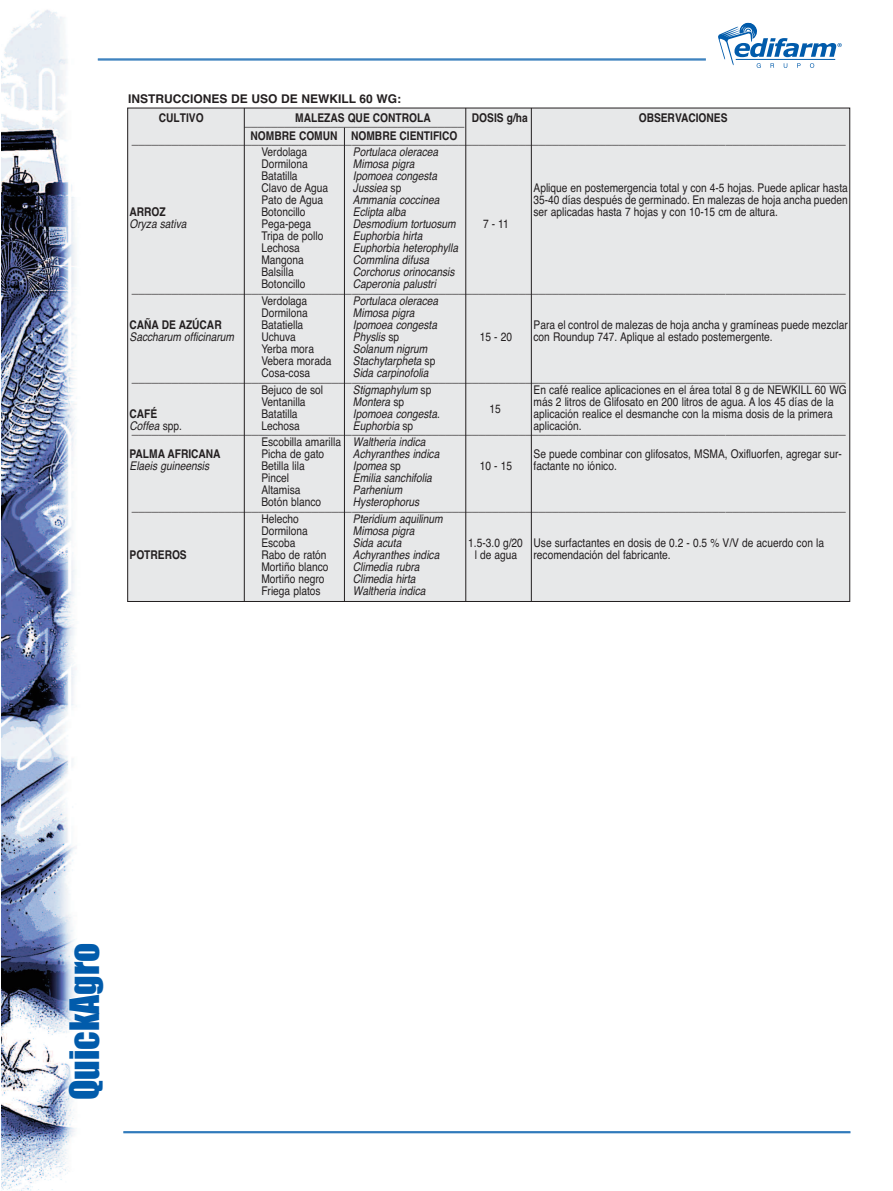
<style>
.page{position:relative;width:893px;height:1191px;background:#fff}
.page>*{position:absolute;margin:0;border:0;box-sizing:border-box;transform-origin:0 0}
.t1{font:37.5px "Impact";color:#015bab}
.t2{font:12px "Helvetica";color:#231f20;scale:.85 1}
.t3{font:12px/12px "Helvetica";color:#231f20}
.t4{font:italic 12px "Helvetica";color:#231f20;scale:.85 1}
.t5{font:700 12px "Helvetica";color:#231f20;scale:.85 1}
.t6{font:700 12px "Helvetica";color:#231f20}
.s1{font-style:normal}
.s2{font-style:italic}
</style>
<div class="page">
<img style="left:2px;top:10px;width:75px;height:1181px">
<svg style="left:718px;top:22px;width:124px;height:46px"></svg>
<hr style="left:736px;top:59px;width:99px;height:1px;background:#015bab">
<hr style="left:98px;top:59px;width:608px;height:1px;background:#015bab">
<hr style="left:98px;top:60px;width:608px;height:1px;background:#015bab">
<hr style="left:123px;top:1131px;width:727px;height:1px;background:#015bab">
<hr style="left:123px;top:1132px;width:727px;height:1px;background:#015bab">
<div style="left:128px;top:108px;width:722px;height:493px;background:#e7e8e9"></div>
<hr style="left:244px;top:108px;width:1px;height:493px;background:#231f20">
<hr style="left:344px;top:128px;width:1px;height:473px;background:#231f20">
<hr style="left:465px;top:108px;width:1px;height:493px;background:#231f20">
<hr style="left:531px;top:108px;width:1px;height:493px;background:#231f20">
<p class="t6" style="left:128px;top:92px;width:275px">INSTRUCCIONES DE USO DE NEWKILL 60 WG:</p>
<p class="t5" style="left:159px;top:111px;width:54px">CULTIVO</p>
<p class="t5" style="left:295px;top:111px;width:161px">MALEZAS QUE CONTROLA</p>
<p class="t5" style="left:472px;top:111px;width:67px">DOSIS g/ha</p>
<p class="t5" style="left:639px;top:111px;width:106px">OBSERVACIONES</p>
<p class="t3" style="left:244px;top:116px;width:222px">_________________________________</p>
<p class="t5" style="left:251px;top:129px;width:245px">NOMBRE COMUN NOMBRE CIENTIFICO</p>
<p class="t3" style="left:261px;top:134px;width:586px;text-indent:-130px">___________________________________________________________________________________________________________<br>Verdolaga</p>
<p class="t4" style="left:353px;top:145px;width:102px">Portulaca oleracea</p>
<p class="t2" style="left:261px;top:157px;width:56px">Dormilona</p>
<p class="t4" style="left:353px;top:157px;width:74px">Mimosa pigra</p>
<p class="t2" style="left:261px;top:169px;width:44px">Batatilla</p>
<p class="t4" style="left:353px;top:169px;width:101px">Ipomoea congesta</p>
<p class="t2" style="left:261px;top:181px;width:80px">Clavo de Agua</p>
<p class="t4" style="left:353px;top:181px;width:59px">Jussiea <span class="s1">sp</span></p>
<p class="t2" style="left:533px;top:181px;width:371px">Aplique en postemergencia total y con 4-5 hojas. Puede aplicar hasta</p>
<p class="t2" style="left:261px;top:193px;width:74px">Pato de Agua</p>
<p class="t4" style="left:353px;top:193px;width:103px">Ammania coccinea</p>
<p class="t2" style="left:533px;top:193px;width:371px">35-40 días después de germinado. En malezas de hoja ancha pueden</p>
<p class="t5" style="left:130px;top:205px;width:44px">ARROZ</p>
<p class="t2" style="left:261px;top:205px;width:54px">Botoncillo</p>
<p class="t4" style="left:353px;top:205px;width:64px">Eclipta alba</p>
<p class="t2" style="left:533px;top:205px;width:289px">ser aplicadas hasta 7 hojas y con 10-15 cm de altura.</p>
<p class="t4" style="left:130px;top:217px;width:69px">Oryza sativa</p>
<p class="t2" style="left:261px;top:217px;width:60px">Pega-pega</p>
<p class="t4" style="left:353px;top:217px;width:123px">Desmodium tortuosum</p>
<p class="t2" style="left:483px;top:217px;width:32px">7-11</p>
<p class="t2" style="left:261px;top:229px;width:74px">Tripa de pollo</p>
<p class="t4" style="left:353px;top:229px;width:83px">Euphorbia hirta</p>
<p class="t2" style="left:261px;top:241px;width:47px">Lechosa</p>
<p class="t4" style="left:353px;top:241px;width:125px">Euphorbia heterophylla</p>
<p class="t2" style="left:261px;top:253px;width:52px">Mangona</p>
<p class="t4" style="left:353px;top:253px;width:91px">Commlina difusa</p>
<p class="t2" style="left:261px;top:265px;width:40px">Balsilla</p>
<p class="t4" style="left:353px;top:265px;width:121px">Corchorus orinocansis</p>
<p class="t2" style="left:261px;top:277px;width:54px">Botoncillo</p>
<p class="t4" style="left:353px;top:277px;width:99px">Caperonia palustri</p>
<p class="t3" style="left:261px;top:283px;width:586px;text-indent:-130px">___________________________________________________________________________________________________________<br>Verdolaga</p>
<p class="t4" style="left:353px;top:294px;width:102px">Portulaca oleracea</p>
<p class="t2" style="left:261px;top:306px;width:56px">Dormilona</p>
<p class="t4" style="left:353px;top:306px;width:74px">Mimosa pigra</p>
<p class="t5" style="left:130px;top:318px;width:110px">CAÑA DE AZÚCAR</p>
<p class="t2" style="left:261px;top:318px;width:51px">Batatiella</p>
<p class="t4" style="left:353px;top:318px;width:101px">Ipomoea congesta</p>
<p class="t2" style="left:533px;top:318px;width:371px">Para el control de malezas de hoja ancha y gramíneas puede mezclar</p>
<p class="t4" style="left:130px;top:330px;width:125px">Saccharum officinarum</p>
<p class="t2" style="left:261px;top:330px;width:42px">Uchuva</p>
<p class="t4" style="left:353px;top:330px;width:56px">Physlis <span class="s1">sp</span></p>
<p class="t2" style="left:480px;top:330px;width:40px">15 - 20</p>
<p class="t2" style="left:533px;top:330px;width:283px">con Roundup 747. Aplique al estado postemergente.</p>
<p class="t2" style="left:261px;top:342px;width:63px">Yerba mora</p>
<p class="t4" style="left:353px;top:342px;width:89px">Solanum nigrum</p>
<p class="t2" style="left:261px;top:354px;width:84px">Vebera morada</p>
<p class="t4" style="left:353px;top:354px;width:99px">Stachytarpheta <span class="s1">sp</span></p>
<p class="t2" style="left:261px;top:366px;width:59px">Cosa-cosa</p>
<p class="t4" style="left:353px;top:366px;width:91px">Sida carpinofolia</p>
<p class="t3" style="left:261px;top:371px;width:586px;text-indent:-130px">___________________________________________________________________________________________________________<br>Bejuco de sol</p>
<p class="t4" style="left:353px;top:382px;width:94px">Stigmaphylum <span class="s1">sp</span></p>
<p class="t2" style="left:533px;top:382px;width:370px">En café realice aplicaciones en el área total 8 g de NEWKILL 60 WG</p>
<p class="t2" style="left:533px;top:394px;width:355px">más 2 litros de Glifosato en 200 litros de agua. A los 45 días de la</p>
<p class="t2" style="left:261px;top:394px;width:54px">Ventanilla</p>
<p class="t4" style="left:353px;top:394px;width:62px">Montera <span class="s1">sp</span></p>
<p class="t2" style="left:490px;top:402px;width:15px">15</p>
<p class="t5" style="left:130px;top:406px;width:34px">CAFÉ</p>
<p class="t2" style="left:261px;top:406px;width:44px">Batatilla</p>
<p class="t4" style="left:353px;top:406px;width:104px">Ipomoea congesta<span class="s1">.</span></p>
<p class="t2" style="left:533px;top:406px;width:354px">aplicación realice el desmanche con la misma dosis de la primera</p>
<p class="t4" style="left:130px;top:418px;width:63px">Coffea <span class="s1">spp.</span></p>
<p class="t2" style="left:261px;top:418px;width:47px">Lechosa</p>
<p class="t4" style="left:353px;top:418px;width:73px">Euphorbia <span class="s1">sp</span></p>
<p class="t2" style="left:533px;top:418px;width:58px">aplicación.</p>
<p class="t3" style="left:132px;top:424px;width:715px">___________________________________________________________________________________________________________</p>
<p class="t2" style="left:261px;top:435px;width:195px">Escobilla amarilla <span class="s2">Waltheria indica</span></p>
<p class="t5" style="left:130px;top:447px;width:109px">PALMA AFRICANA</p>
<p class="t2" style="left:261px;top:447px;width:76px">Picha de gato</p>
<p class="t4" style="left:353px;top:447px;width:103px">Achyranthes indica</p>
<p class="t2" style="left:533px;top:447px;width:364px">Se puede combinar con glifosatos, MSMA, Oxifluorfen, agregar sur-</p>
<p class="t4" style="left:130px;top:459px;width:95px">Elaeis guineensis</p>
<p class="t2" style="left:261px;top:459px;width:52px">Betilla lila</p>
<p class="t4" style="left:353px;top:459px;width:58px">Ipomea <span class="s1">sp</span></p>
<p class="t2" style="left:480px;top:459px;width:40px">10 - 15</p>
<p class="t2" style="left:533px;top:459px;width:100px">factante no iónico.</p>
<p class="t2" style="left:261px;top:471px;width:34px">Pincel</p>
<p class="t4" style="left:353px;top:471px;width:95px">Emilia sanchifolia</p>
<p class="t2" style="left:261px;top:483px;width:48px">Altamisa</p>
<p class="t4" style="left:353px;top:483px;width:60px">Parhenium</p>
<p class="t2" style="left:261px;top:495px;width:72px">Botón blanco</p>
<p class="t4" style="left:353px;top:495px;width:80px">Hysterophorus</p>
<p class="t3" style="left:261px;top:500px;width:586px;text-indent:-130px">___________________________________________________________________________________________________________<br>Helecho</p>
<p class="t4" style="left:353px;top:511px;width:107px">Pteridium aquilinum</p>
<p class="t2" style="left:261px;top:523px;width:56px">Dormilona</p>
<p class="t4" style="left:353px;top:523px;width:74px">Mimosa pigra</p>
<p class="t2" style="left:261px;top:535px;width:42px">Escoba</p>
<p class="t4" style="left:353px;top:535px;width:59px">Sida acuta</p>
<p class="t2" style="left:468px;top:535px;width:420px">1.5-3.0 g/20 Use surfactantes en dosis de 0.2 - 0.5 % V/V de acuerdo con la</p>
<p class="t5" style="left:130px;top:547px;width:69px">POTREROS</p>
<p class="t2" style="left:261px;top:547px;width:78px">Rabo de ratón</p>
<p class="t4" style="left:353px;top:547px;width:103px">Achyranthes indica</p>
<p class="t2" style="left:475px;top:547px;width:52px">l de agua</p>
<p class="t2" style="left:533px;top:547px;width:163px">recomendación del fabricante.</p>
<p class="t2" style="left:261px;top:559px;width:81px">Mortiño blanco</p>
<p class="t4" style="left:353px;top:559px;width:80px">Climedia rubra</p>
<p class="t2" style="left:261px;top:571px;width:76px">Mortiño negro</p>
<p class="t4" style="left:353px;top:571px;width:75px">Climedia hirta</p>
<p class="t2" style="left:261px;top:583px;width:71px">Friega platos</p>
<p class="t4" style="left:353px;top:583px;width:87px">Waltheria indica</p>
<h1 class="t1" style="left:55px;top:1100px;width:159px;rotate:-90deg">QuickAgro</h1>
</div>
